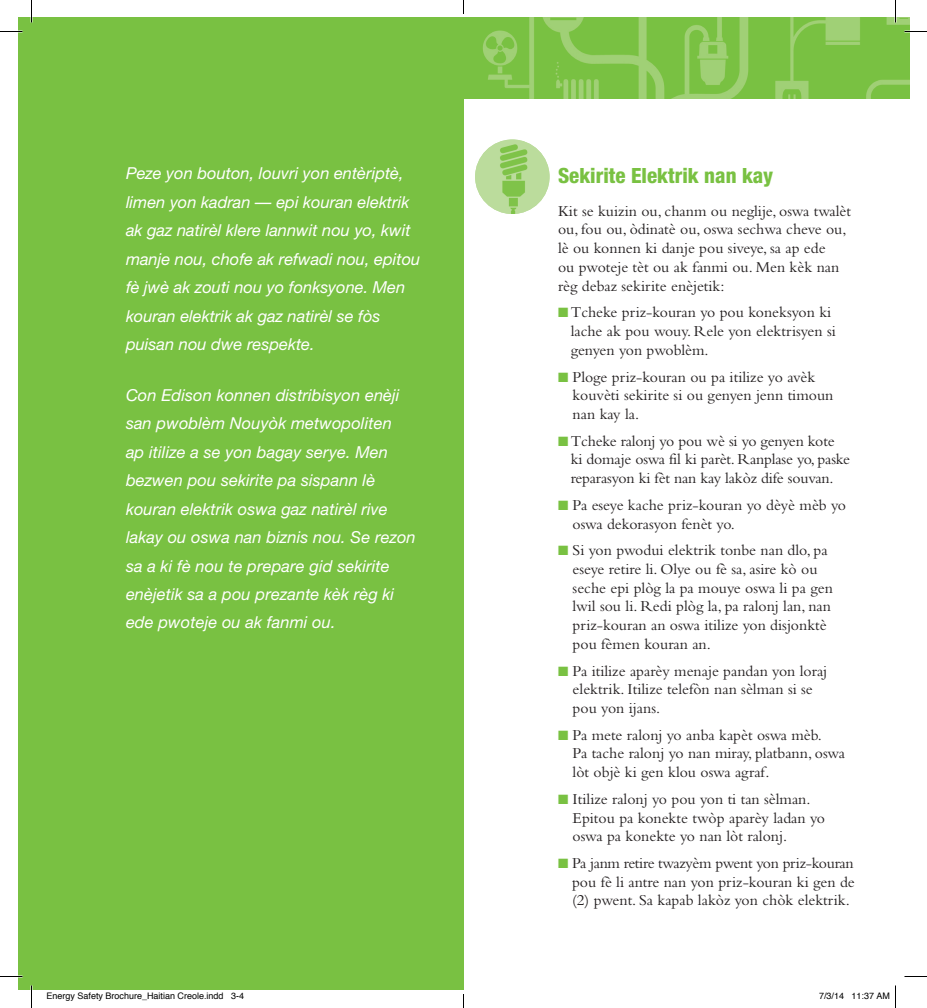
<style>
.page{position:relative;width:927px;height:1008px;background:#fff}
.page>*{position:absolute;margin:0;border:0;box-sizing:border-box;transform-origin:0 0}
.t1{font:800 condensed 21px "Helvetica Neue";color:#79c142}
.t2{font:italic 16.5px/28.5px "Helvetica Neue";letter-spacing:.005em;color:#fff}
.t3{font:15.75px/18.8px "Bembo";color:#231f20}
.t4{font:9px "Helvetica";color:#000}
.s1{color:#79c142}
</style>
<div class="page">
<div style="left:18px;top:18px;width:446px;height:972px;background:#79c142"></div>
<img style="left:464px;top:18px;width:445px;height:81px">
<img style="left:475px;top:140px;width:75px;height:74px;border-radius:37px">
<svg style="left:0;top:31px;width:22px;height:1px"></svg>
<svg style="left:904px;top:31px;width:23px;height:1px"></svg>
<svg style="left:0;top:976px;width:22px;height:1px"></svg>
<svg style="left:904px;top:976px;width:23px;height:1px"></svg>
<svg style="left:31px;top:0;width:1px;height:22px"></svg>
<svg style="left:31px;top:986px;width:1px;height:22px"></svg>
<svg style="left:895px;top:0;width:1px;height:22px"></svg>
<svg style="left:895px;top:986px;width:1px;height:22px"></svg>
<svg style="left:463px;top:0;width:1px;height:14px"></svg>
<svg style="left:463px;top:994px;width:1px;height:14px"></svg>
<p class="t2" style="left:126px;top:159px;width:296px">Peze yon bouton, louvri yon entèriptè, limen yon kadran — epi kouran elektrik ak gaz natirèl klere lannwit nou yo, kwit manje nou, chofe ak refwadi nou, epitou fè jwè ak zouti nou yo fonksyone. Men kouran elektrik ak gaz natirèl se fòs puisan nou dwe respekte.</p>
<p class="t2" style="left:126px;top:380px;width:291px">Con Edison konnen distribisyon enèji san pwoblèm Nouyòk metwopoliten<br>ap itilize a se yon bagay serye. Men bezwen pou sekirite pa sispann lè kouran elektrik oswa gaz natirèl rive lakay ou oswa nan biznis nou. Se rezon sa a ki fè nou te prepare gid sekirite enèjetik sa a pou prezante kèk règ ki ede pwoteje ou ak fanmi ou.</p>
<h1 class="t1" style="left:558px;top:163px;width:217px">Sekirite Elektrik nan kay</h1>
<p class="t3" style="left:558px;top:201px;width:295px">Kit se kuizin ou, chanm ou neglije, oswa twalèt ou, fou ou, òdinatè ou, oswa sechwa cheve ou, lè ou konnen ki danje pou siveye, sa ap ede<br>ou pwoteje tèt ou ak fanmi ou. Men kèk nan règ debaz sekirite enèjetik:</p>
<p class="t3" style="left:571px;top:303px;width:267px;text-indent:-13px"><span class="s1">■</span> Tcheke priz-kouran yo pou koneksyon ki lache ak pou wouy. Rele yon elektrisyen si genyen yon pwoblèm.</p>
<p class="t3" style="left:573px;top:367px;width:262px;text-indent:-15px"><span class="s1">■</span> Ploge priz-kouran ou pa itilize yo avèk kouvèti sekirite si ou genyen jenn timoun nan kay la.</p>
<p class="t3" style="left:571px;top:431px;width:281px;text-indent:-13px"><span class="s1">■</span> Tcheke ralonj yo pou wè si yo genyen kote ki domaje oswa fil ki parèt. Ranplase yo, paske reparasyon ki fèt nan kay lakòz dife souvan.</p>
<p class="t3" style="left:573px;top:495px;width:275px;text-indent:-15px"><span class="s1">■</span> Pa eseye kache priz-kouran yo dèyè mèb yo oswa dekorasyon fenèt yo.</p>
<p class="t3" style="left:573px;top:541px;width:262px;text-indent:-15px"><span class="s1">■</span> Si yon pwodui elektrik tonbe nan dlo, pa eseye retire li. Olye ou fè sa, asire kò ou seche epi plòg la pa mouye oswa li pa gen lwil sou li. Redi plòg la, pa ralonj lan, nan priz-kouran an oswa itilize yon disjonktè pou fèmen kouran an.</p>
<p class="t3" style="left:573px;top:661px;width:256px;text-indent:-15px"><span class="s1">■</span> Pa itilize aparèy menaje pandan yon loraj elektrik. Itilize telefòn nan sèlman si se pou yon ijans.</p>
<p class="t3" style="left:573px;top:725px;width:274px;text-indent:-15px"><span class="s1">■</span> Pa mete ralonj yo anba kapèt oswa mèb.<br>Pa tache ralonj yo nan miray, platbann, oswa lòt objè ki gen klou oswa agraf.</p>
<p class="t3" style="left:573px;top:789px;width:254px;text-indent:-15px"><span class="s1">■</span> Itilize ralonj yo pou yon ti tan sèlman.<br>Epitou pa konekte twòp aparèy ladan yo oswa pa konekte yo nan lòt ralonj.</p>
<p class="t3" style="left:572px;top:853px;width:284px;text-align:justify;text-indent:-14px"><span class="s1">■</span> Pa janm retire twazyèm pwent yon priz-kouran pou fè li antre nan yon priz-kouran ki gen de (2) pwent. Sa kapab lakòz yon chòk elektrik.</p>
<p class="t4" style="left:46px;top:989px;width:199px">Energy Safety Brochure_Haitian Creole.indd 3-4</p>
<p class="t4" style="left:819px;top:989px;width:73px">7/3/14 11:37 AM</p>
</div>
